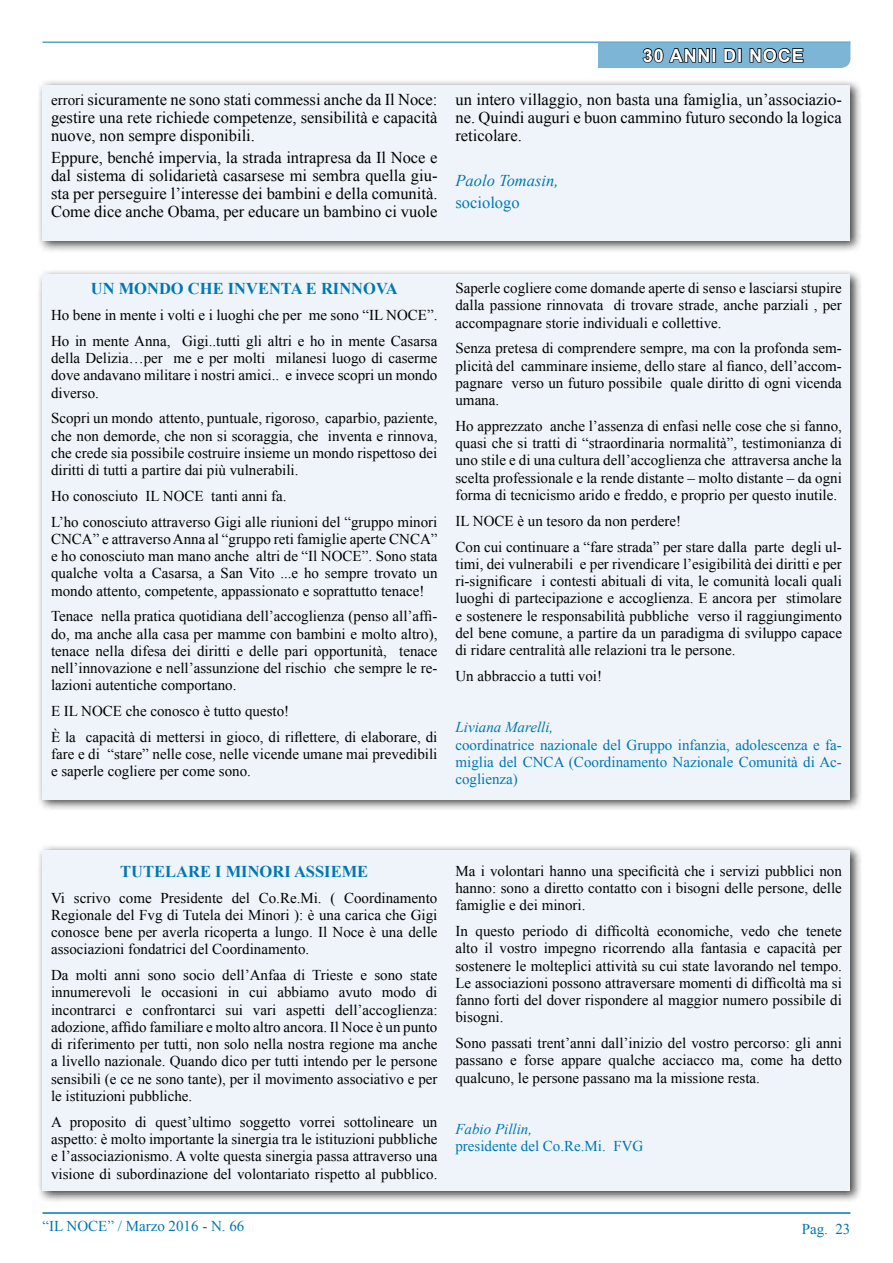
<style>
.page{position:relative;width:893px;height:1263px;background:#fff}
.page>*{position:absolute;margin:0;border:0;box-sizing:border-box;transform-origin:0 0}
.t1{font:700 18px "Arial";letter-spacing:.05em;color:#fff}
.t2{font:16.5px/18px "Times New Roman";color:#000;text-align:justify}
.t3{font:700 16.5px "Times New Roman";color:#0077b3}
.t4{font:italic 16.5px "Times New Roman";color:#0077b3}
.t5{font:16.5px "Times New Roman";color:#0077b3}
.t6{font:15px/17.2px "Times New Roman";color:#000;text-align:justify}
.t7{font:15px/17.2px "Times New Roman";color:#0077b3;text-align:justify}
.t8{font:italic 15px "Times New Roman";color:#0077b3}
.s1{font-size:15px}
</style>
<div class="page">
<hr style="left:43px;top:42px;width:807px;height:1px;background:#0077b3">
<hr style="left:43px;top:1212px;width:807px;height:2px;background:#0077b3">
<svg style="left:598px;top:43px;width:252px;height:25px;background:#6795b1"></svg>
<div style="left:37px;top:844px;width:826px;height:359px;background:#000;opacity:.75"></div>
<div style="left:43px;top:850px;width:807px;height:341px;background:#eef4f9"></div>
<div style="left:37px;top:268px;width:826px;height:544px;background:#000;opacity:.75"></div>
<div style="left:43px;top:274px;width:807px;height:525px;background:#eef4f9"></div>
<div style="left:37px;top:79px;width:826px;height:173px;background:#000;opacity:.75"></div>
<div style="left:43px;top:85px;width:807px;height:155px;background:#eef4f9"></div>
<p class="t2" style="left:51px;top:90px;width:388px"><span class="s1">errori</span> sicuramente ne sono stati commessi anche da Il Noce: gestire una rete richiede competenze, sensibilità e capacità nuove, non sempre disponibili.</p>
<p class="t2" style="left:51px;top:148px;width:388px">Eppure, benché impervia, la strada intrapresa da Il Noce e dal sistema di solidarietà casarsese mi sembra quella giu&shy;sta per perseguire l’interesse dei bambini e della comunità.<br>Come dice anche Obama, per educare un bambino ci vuole</p>
<p class="t1" style="left:643px;top:44px;width:162px">30 ANNI DI NOCE</p>
<p class="t2" style="left:455px;top:90px;width:388px">un intero villaggio, non basta una famiglia, un’associazio&shy;ne. Quindi auguri e buon cammino futuro secondo la logica reticolare.</p>
<p class="t4" style="left:455px;top:169px;width:104px">Paolo Tomasin,</p>
<p class="t5" style="left:455px;top:191px;width:66px">sociologo</p>
<p class="t3" style="left:91px;top:277px;width:308px">UN MONDO CHE INVENTA E RINNOVA</p>
<p class="t6" style="left:51px;top:302px;width:388px;line-height:25.8px">Ho bene in mente i volti e i luoghi che per me sono “IL NOCE”.<br>Ho in mente Anna, Gigi..tutti gli altri e ho in mente Casarsa</p>
<p class="t6" style="left:51px;top:349px;width:388px">della Delizia…per me e per molti milanesi luogo di caserme dove andavano militare i nostri amici.. e invece scopri un mondo diverso.</p>
<p class="t6" style="left:51px;top:409px;width:388px">Scopri un mondo attento, puntuale, rigoroso, caparbio, paziente, che non demorde, che non si scoraggia, che inventa e rinnova, che crede sia possibile costruire insieme un mondo rispettoso dei diritti di tutti a partire dai più vulnerabili.</p>
<p class="t6" style="left:51px;top:483px;width:388px;line-height:25.8px">Ho conosciuto IL NOCE tanti anni fa.<br>L’ho conosciuto attraverso Gigi alle riunioni del “gruppo minori</p>
<p class="t6" style="left:51px;top:530px;width:388px">CNCA” e attraverso Anna al “gruppo reti famiglie aperte CNCA” e ho conosciuto man mano anche altri de “Il NOCE”. Sono stata qualche volta a Casarsa, a San Vito ...e ho sempre trovato un mondo attento, competente, appassionato e soprattutto tenace!</p>
<p class="t6" style="left:51px;top:607px;width:388px">Tenace nella pratica quotidiana dell’accoglienza (penso all’affi&shy;do, ma anche alla casa per mamme con bambini e molto altro), tenace nella difesa dei diritti e delle pari opportunità, tenace nell’innovazione e nell’assunzione del rischio che sempre le re&shy;lazioni autentiche comportano.</p>
<p class="t6" style="left:51px;top:698px;width:388px;line-height:25.8px">E IL NOCE che conosco è tutto questo!<br>È la capacità di mettersi in gioco, di riflettere, di elaborare, di</p>
<p class="t6" style="left:51px;top:745px;width:388px">fare e di “stare” nelle cose, nelle vicende umane mai prevedibili e saperle cogliere per come sono.</p>
<p class="t6" style="left:455px;top:279px;width:388px">Saperle cogliere come domande aperte di senso e lasciarsi stupire dalla passione rinnovata di trovare strade, anche parziali , per accompagnare storie individuali e collettive.</p>
<p class="t6" style="left:455px;top:340px;width:388px">Senza pretesa di comprendere sempre, ma con la profonda sem&shy;plicità del camminare insieme, dello stare al fianco, dell’accom&shy;pagnare verso un futuro possibile quale diritto di ogni vicenda umana.</p>
<p class="t6" style="left:455px;top:417px;width:388px">Ho apprezzato anche l’assenza di enfasi nelle cose che si fanno, quasi che si tratti di “straordinaria normalità”, testimonianza di uno stile e di una cultura dell’accoglienza che attraversa anche la scelta professionale e la rende distante – molto distante – da ogni forma di tecnicismo arido e freddo, e proprio per questo inutile.</p>
<p class="t6" style="left:455px;top:508px;width:388px;line-height:25.8px">IL NOCE è un tesoro da non perdere!<br>Con cui continuare a “fare strada” per stare dalla parte degli ul-</p>
<p class="t6" style="left:455px;top:555px;width:388px">timi, dei vulnerabili e per rivendicare l’esigibilità dei diritti e per ri-significare i contesti abituali di vita, le comunità locali quali luoghi di partecipazione e accoglienza. E ancora per stimolare e sostenere le responsabilità pubbliche verso il raggiungimento del bene comune, a partire da un paradigma di sviluppo capace di ridare centralità alle relazioni tra le persone.</p>
<p class="t6" style="left:455px;top:667px;width:148px">Un abbraccio a tutti voi!</p>
<p class="t8" style="left:455px;top:717px;width:99px">Liviana Marelli,</p>
<p class="t7" style="left:455px;top:736px;width:388px">coordinatrice nazionale del Gruppo infanzia, adolescenza e fa&shy;miglia del CNCA (Coordinamento Nazionale Comunità di Ac&shy;coglienza)</p>
<p class="t3" style="left:120px;top:860px;width:36px">TUTELARE</p>
<p class="t3" style="left:215px;top:860px;width:23px">I MINORI</p>
<p class="t3" style="left:294px;top:860px;width:12px">ASSIEME</p>
<p class="t6" style="left:51px;top:889px;width:388px">Vi scrivo come Presidente del Co.Re.Mi. ( Coordinamento Regionale del Fvg di Tutela dei Minori ): è una carica che Gigi conosce bene per averla ricoperta a lungo. Il Noce è una delle associazioni fondatrici del Coordinamento.</p>
<p class="t6" style="left:51px;top:966px;width:388px">Da molti anni sono socio dell’Anfaa di Trieste e sono state innumerevoli le occasioni in cui abbiamo avuto modo di incontrarci e confrontarci sui vari aspetti dell’accoglienza: adozione, affido familiare e molto altro ancora. Il Noce è un punto di riferimento per tutti, non solo nella nostra regione ma anche a livello nazionale. Quando dico per tutti intendo per le persone sensibili (e ce ne sono tante), per il movimento associativo e per le istituzioni pubbliche.</p>
<p class="t6" style="left:51px;top:1113px;width:388px">A proposito di quest’ultimo soggetto vorrei sottolineare un aspetto: è molto importante la sinergia tra le istituzioni pubbliche e l’associazionismo. A volte questa sinergia passa attraverso una visione di subordinazione del volontariato rispetto al pubblico.</p>
<p class="t6" style="left:455px;top:862px;width:388px">Ma i volontari hanno una specificità che i servizi pubblici non hanno: sono a diretto contatto con i bisogni delle persone, delle famiglie e dei minori.</p>
<p class="t6" style="left:455px;top:922px;width:388px">In questo periodo di difficoltà economiche, vedo che tenete alto il vostro impegno ricorrendo alla fantasia e capacità per sostenere le molteplici attività su cui state lavorando nel tempo.<br>Le associazioni possono attraversare momenti di difficoltà ma si fanno forti del dover rispondere al maggior numero possibile di bisogni.</p>
<p class="t6" style="left:455px;top:1034px;width:388px">Sono passati trent’anni dall’inizio del vostro percorso: gli anni passano e forse appare qualche acciacco ma, come ha detto qualcuno, le persone passano ma la missione resta.</p>
<p class="t8" style="left:455px;top:1119px;width:78px">Fabio Pillin,</p>
<p class="t7" style="left:455px;top:1137px;width:189px">presidente del Co.Re.Mi. FVG</p>
<p class="t7" style="left:43px;top:1217px;width:203px">“IL NOCE” / Marzo 2016 - N. 66</p>
<p class="t7" style="left:802px;top:1220px;width:50px">Pag. 23</p>
</div>
